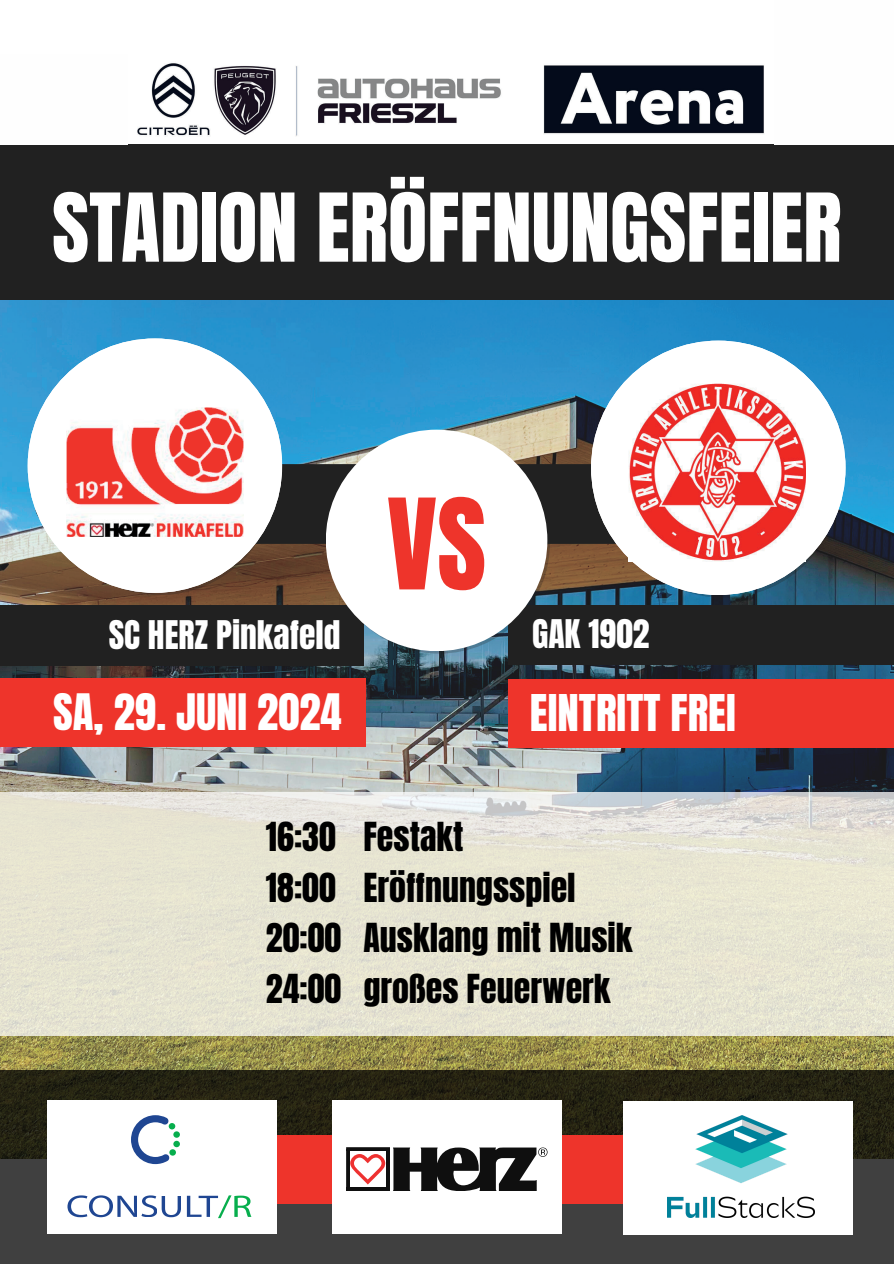
<style>
.page{position:relative;width:894px;height:1264px;background:#fff}
.page>*{position:absolute;margin:0;border:0;box-sizing:border-box;transform-origin:0 0}
.t1{font:106.8px "Anton";color:#ee342b}
.t2{font:80.55px "Anton";color:#fff}
.t3{font:43.05px "Anton";color:#fff}
.t4{font:42.75px "Anton";color:#fff}
.t5{font:34.05px "Anton";color:#000}
.t6{font:33.6px "Anton";color:#fff}
</style>
<div class="page">
<img style="left:0;top:300px;width:893px;height:769px">
<div style="left:0;top:605px;width:363px;height:60px;background:#212121"></div>
<div style="left:508px;top:605px;width:385px;height:60px;background:#212121"></div>
<div style="left:0;top:678px;width:365px;height:68px;background:#ee342b"></div>
<div style="left:508px;top:679px;width:385px;height:69px;background:#ee342b"></div>
<div style="left:282px;top:464px;width:309px;height:80px;background:#212121"></div>
<svg style="left:28px;top:338px;width:254px;height:255px"></svg>
<img style="left:67px;top:408px;width:176px;height:128px">
<svg style="left:591px;top:340px;width:254px;height:255px"></svg>
<img style="left:628px;top:383px;width:177px;height:178px">
<div style="left:326px;top:429px;width:221px;height:222px;background:#fff;border-radius:50%"></div>
<img style="left:128px;top:63px;width:645px;height:82px">
<div style="left:0;top:145px;width:893px;height:155px;background:#212121"></div>
<svg style="left:0;top:1069px;width:893px;height:194px;background:#35342b"></svg>
<div style="left:254px;top:1134px;width:385px;height:69px;background:#ee342b"></div>
<div style="left:623px;top:1101px;width:229px;height:133px;background:#fff"></div>
<svg style="left:0;top:792px;width:893px;height:243px;background:#e5e3d3"></svg>
<img style="left:667px;top:1115px;width:147px;height:102px">
<div style="left:47px;top:1099px;width:229px;height:134px;background:#fff"></div>
<svg style="left:131px;top:1115px;width:39px;height:49px"></svg>
<svg style="left:169px;top:1122px;width:6px;height:7px"></svg>
<div style="left:173px;top:1131px;width:7px;height:6px;background:#07ae4d;border-radius:50%"></div>
<div style="left:173px;top:1140px;width:7px;height:7px;background:#07ae4d;border-radius:50%"></div>
<div style="left:169px;top:1149px;width:7px;height:6px;background:#07ae4d;border-radius:50%"></div>
<svg style="left:67px;top:1195px;width:114px;height:22px"></svg>
<svg style="left:187px;top:1195px;width:64px;height:23px"></svg>
<div style="left:332px;top:1099px;width:229px;height:134px;background:#fff"></div>
<svg style="left:393px;top:1147px;width:154px;height:44px"></svg>
<svg style="left:350px;top:1154px;width:35px;height:30px"></svg>
<hr style="left:346px;top:1148px;width:3px;height:41px;background:#0f0f0f">
<svg style="left:385px;top:1150px;width:4px;height:37px"></svg>
<hr style="left:346px;top:1147px;width:43px;height:3px;background:#0f0f0f">
<hr style="left:346px;top:1187px;width:43px;height:4px;background:#0f0f0f">
<h3 class="t2" style="left:52px;top:170px;width:791px">STADION ERÖFFNUNGSFEIER</h3>
<p class="t1" style="left:387px;top:468px;width:101px">VS</p>
<p class="t6" style="left:109px;top:610px;width:233px">SC HERZ Pinkafeld</p>
<h2 class="t6" style="left:532px;top:609px;width:119px">GAK 1902</h2>
<h1 class="t4" style="left:53px;top:681px;width:290px">SA, 29. JUNI 2024</h1>
<h4 class="t3" style="left:530px;top:681px;width:207px">EINTRITT FREI</h4>
<h3 class="t5" style="left:266px;top:812px;width:71px">16:30</h3>
<p class="t5" style="left:266px;top:863px;width:71px">18:00</p>
<p class="t5" style="left:266px;top:913px;width:77px">20:00</p>
<p class="t5" style="left:266px;top:964px;width:77px">24:00</p>
<p class="t5" style="left:363px;top:812px;width:102px">Festakt</p>
<p class="t5" style="left:363px;top:863px;width:214px">Eröffnungsspiel</p>
<p class="t5" style="left:363px;top:913px;width:270px">Ausklang mit Musik</p>
<p class="t5" style="left:363px;top:964px;width:249px">großes Feuerwerk</p>
</div>
